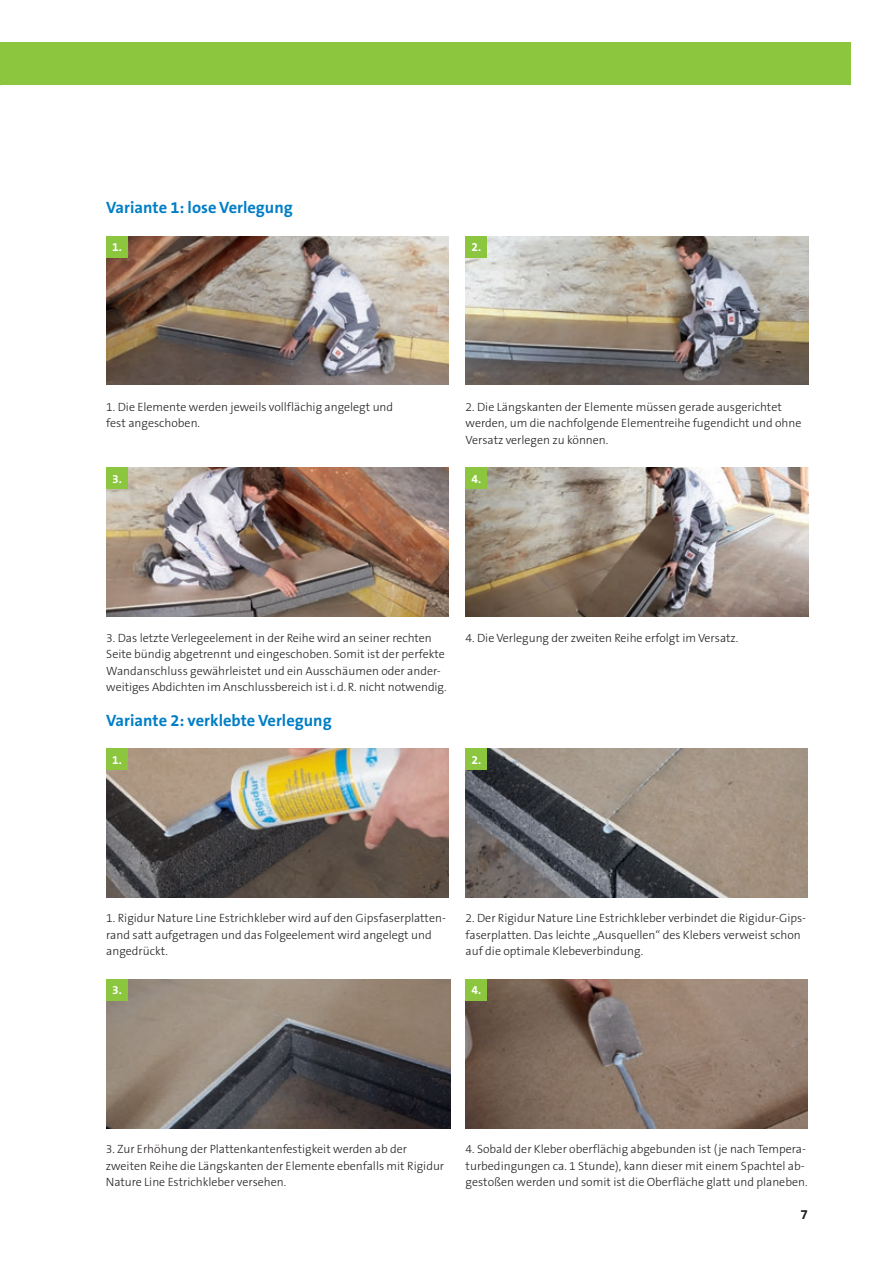
<style>
.page{position:relative;width:893px;height:1263px;background:#fff}
.page>*{position:absolute;margin:0;border:0;box-sizing:border-box;transform-origin:0 0}
.t1{font:700 16.5px "The Sans B7";color:#007ec5}
.t2{font:700 13.5px "The Sans B7";color:#231f20}
.t3{font:300 12px/16.5px "The Sans B3";color:#231f20}
.t4{font:700 12px "The Sans B7";color:#fff}
</style>
<div class="page">
<div style="left:0;top:43px;width:850px;height:42px;background:#8bc63e"></div>
<img style="left:106px;top:236px;width:343px;height:149px">
<img style="left:106px;top:468px;width:343px;height:148px">
<div style="left:106px;top:236px;width:22px;height:21px;background:#8bc63e"></div>
<div style="left:106px;top:468px;width:22px;height:21px;background:#8bc63e"></div>
<img style="left:106px;top:748px;width:343px;height:149px">
<img style="left:466px;top:979px;width:342px;height:149px">
<div style="left:106px;top:748px;width:22px;height:22px;background:#8bc63e"></div>
<div style="left:466px;top:979px;width:21px;height:21px;background:#8bc63e"></div>
<img style="left:466px;top:236px;width:342px;height:149px">
<img style="left:466px;top:468px;width:342px;height:148px">
<div style="left:466px;top:236px;width:21px;height:21px;background:#8bc63e"></div>
<div style="left:466px;top:468px;width:21px;height:21px;background:#8bc63e"></div>
<img style="left:466px;top:748px;width:342px;height:149px">
<div style="left:466px;top:748px;width:21px;height:22px;background:#8bc63e"></div>
<img style="left:106px;top:979px;width:345px;height:149px">
<div style="left:106px;top:979px;width:22px;height:21px;background:#8bc63e"></div>
<h1 class="t1" style="left:106px;top:198px;width:188px">Variante 1: lose Verlegung</h1>
<p class="t4" style="left:112px;top:241px;width:11px">1.</p>
<p class="t4" style="left:471px;top:241px;width:11px">2.</p>
<p class="t3" style="left:106px;top:399px;width:288px">1. Die Elemente werden jeweils vollflächig angelegt und fest angeschoben.</p>
<p class="t4" style="left:112px;top:472px;width:11px">3.</p>
<p class="t3" style="left:466px;top:399px;width:337px">2. Die Längskanten der Elemente müssen gerade ausgerichtet werden, um die nachfolgende Elementreihe fugendicht und ohne<br>Versatz verlegen zu können.</p>
<p class="t4" style="left:471px;top:472px;width:11px">4.</p>
<p class="t3" style="left:106px;top:630px;width:342px">3. Das letzte Verlegeelement in der Reihe wird an seiner rechten Seite bündig abgetrennt und eingeschoben. Somit ist der perfekte Wandanschluss gewährleistet und ein Ausschäumen oder ander&shy;weitiges Abdichten im Anschlussbereich ist i.d.R. nicht notwendig.</p>
<h1 class="t1" style="left:106px;top:711px;width:227px">Variante 2: verklebte Verlegung</h1>
<p class="t4" style="left:112px;top:753px;width:11px">1.</p>
<p class="t3" style="left:466px;top:630px;width:274px">4. Die Verlegung der zweiten Reihe erfolgt im Versatz.</p>
<p class="t4" style="left:471px;top:753px;width:11px">2.</p>
<p class="t3" style="left:106px;top:910px;width:341px">1. Rigidur Nature Line Estrichkleber wird auf den Gipsfaserplatten&shy;rand satt aufgetragen und das Folgeelement wird angelegt und angedrückt.</p>
<p class="t4" style="left:112px;top:984px;width:11px">3.</p>
<p class="t3" style="left:466px;top:910px;width:342px">2. Der Rigidur Nature Line Estrichkleber verbindet die Rigidur-Gips&shy;faserplatten. Das leichte „Ausquellen“ des Klebers verweist schon auf die optimale Klebeverbindung.</p>
<p class="t4" style="left:471px;top:984px;width:11px">4.</p>
<p class="t3" style="left:106px;top:1141px;width:340px">3. Zur Erhöhung der Plattenkantenfestigkeit werden ab der zweiten Reihe die Längskanten der Elemente ebenfalls mit Rigidur<br>Nature Line Estrichkleber versehen.</p>
<p class="t3" style="left:466px;top:1141px;width:343px">4. Sobald der Kleber oberflächig abgebunden ist (je nach Tempera&shy;turbedingungen ca. 1 Stunde), kann dieser mit einem Spachtel ab&shy;gestoßen werden und somit ist die Oberfläche glatt und planeben.</p>
<p class="t2" style="left:800px;top:1207px;width:9px">7</p>
</div>
